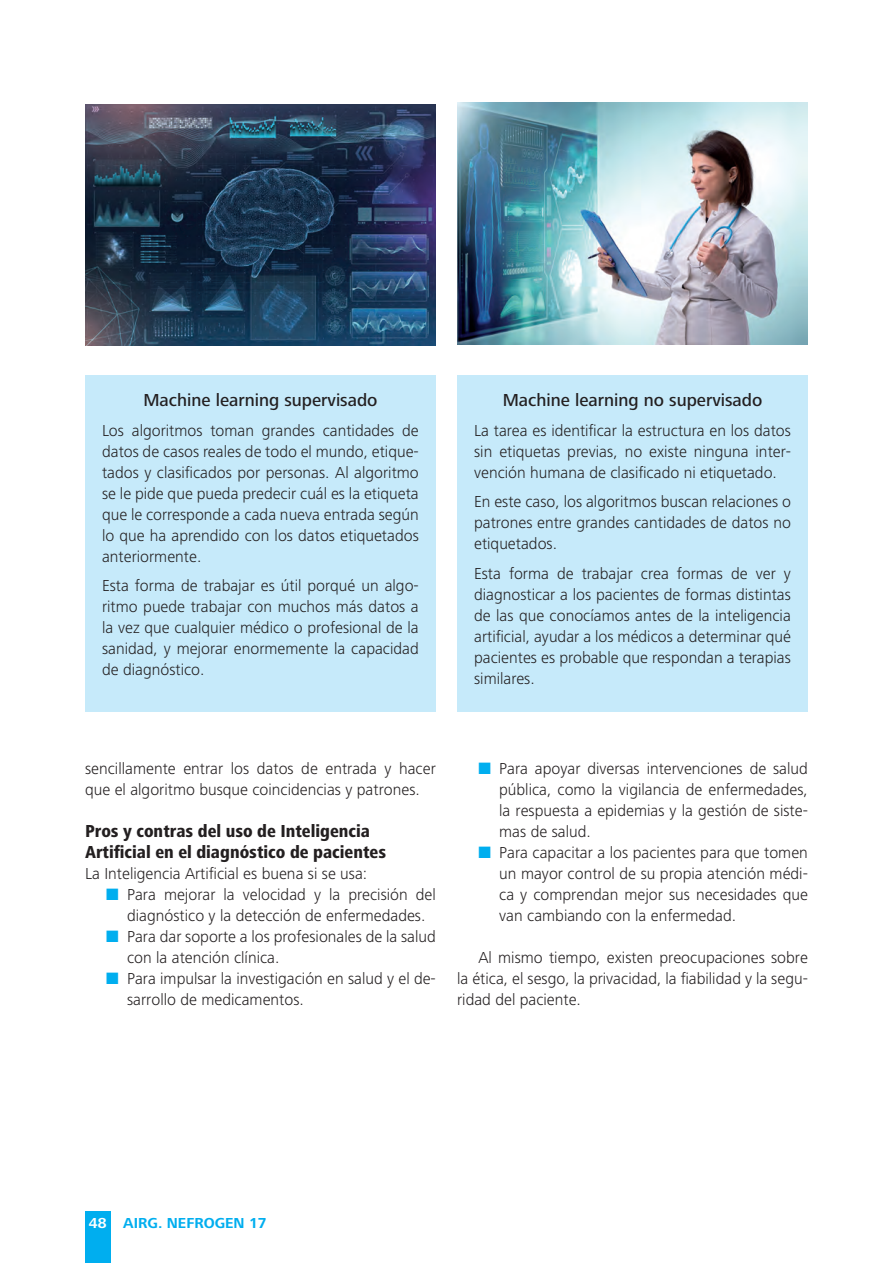
<style>
.page{position:relative;width:893px;height:1263px;background:#fff}
.page>*{position:absolute;margin:0;border:0;box-sizing:border-box;transform-origin:0 0}
.t1{font:800 condensed 18px/21px "Frutiger Next LT";color:#231f20}
.t2{font:500 18px "Frutiger Next LT";color:#231f20}
.t3{font:300 16.5px/21px "Frutiger Next LT";color:#231f20;text-align:justify}
.t4{font:700 15px "Frutiger Next LT";color:#00aeef}
.s1{color:#00aeef}
.s2{color:#fff}
</style>
<div class="page">
<div style="left:85px;top:375px;width:351px;height:336px;background:#c6eafa"></div>
<div style="left:457px;top:375px;width:351px;height:336px;background:#c6eafa"></div>
<img style="left:85px;top:104px;width:351px;height:241px">
<img style="left:457px;top:102px;width:351px;height:243px">
<div style="left:85px;top:1212px;width:26px;height:51px;background:#00aeef"></div>
<p class="t2" style="left:143px;top:390px;width:236px">Machine learning supervisado</p>
<p class="t3" style="left:102px;top:420px;width:318px">Los algoritmos toman grandes cantidades de datos de casos reales de todo el mundo, etique&shy;tados y clasificados por personas. Al algoritmo se le pide que pueda predecir cuál es la etiqueta que le corresponde a cada nueva entrada según lo que ha aprendido con los datos etiquetados anteriormente.</p>
<p class="t3" style="left:102px;top:575px;width:318px">Esta forma de trabajar es útil porqué un algo&shy;ritmo puede trabajar con muchos más datos a la vez que cualquier médico o profesional de la sanidad, y mejorar enormemente la capacidad de diagnóstico.</p>
<p class="t2" style="left:503px;top:390px;width:261px">Machine learning no supervisado</p>
<p class="t3" style="left:474px;top:420px;width:318px">La tarea es identificar la estructura en los datos sin etiquetas previas, no existe ninguna inter&shy;vención humana de clasificado ni etiquetado.</p>
<p class="t3" style="left:474px;top:491px;width:318px">En este caso, los algoritmos buscan relaciones o patrones entre grandes cantidades de datos no etiquetados.</p>
<p class="t3" style="left:474px;top:563px;width:318px">Esta forma de trabajar crea formas de ver y diagnosticar a los pacientes de formas distintas de las que conocíamos antes de la inteligencia artificial, ayudar a los médicos a determinar qué pacientes es probable que respondan a terapias similares.</p>
<p class="t3" style="left:85px;top:758px;width:352px">sencillamente entrar los datos de entrada y hacer que el algoritmo busque coincidencias y patrones.</p>
<p class="t1" style="left:85px;top:821px;width:303px">Pros y contras del uso de Inteligencia<br>Artificial en el diagnóstico de pacientes</p>
<p class="t3" style="left:85px;top:863px;width:284px">La Inteligencia Artificial es buena si se usa:</p>
<p class="t3" style="left:127px;top:884px;width:310px;text-indent:-21px"><span class="s1">■</span> Para mejorar la velocidad y la precisión del diagnóstico y la detección de enfermedades.</p>
<p class="t3" style="left:127px;top:926px;width:310px;text-indent:-21px"><span class="s1">■</span> Para dar soporte a los profesionales de la salud con la atención clínica.</p>
<p class="t3" style="left:127px;top:968px;width:310px;text-indent:-21px"><span class="s1">■</span> Para impulsar la investigación en salud y el de&shy;sarrollo de medicamentos.</p>
<p class="t3" style="left:499px;top:758px;width:310px;text-indent:-21px"><span class="s1">■</span> Para apoyar diversas intervenciones de salud pública, como la vigilancia de enfermedades, la respuesta a epidemias y la gestión de siste&shy;mas de salud.</p>
<p class="t3" style="left:499px;top:842px;width:310px;text-indent:-21px"><span class="s1">■</span> Para capacitar a los pacientes para que tomen un mayor control de su propia atención médi&shy;ca y comprendan mejor sus necesidades que van cambiando con la enfermedad.</p>
<p class="t3" style="left:457px;top:947px;width:352px;text-indent:21px">Al mismo tiempo, existen preocupaciones sobre la ética, el sesgo, la privacidad, la fiabilidad y la segu&shy;ridad del paciente.</p>
<p class="t4" style="left:89px;top:1214px;width:179px"><span class="s2">48</span> AIRG. NEFROGEN 17</p>
</div>
